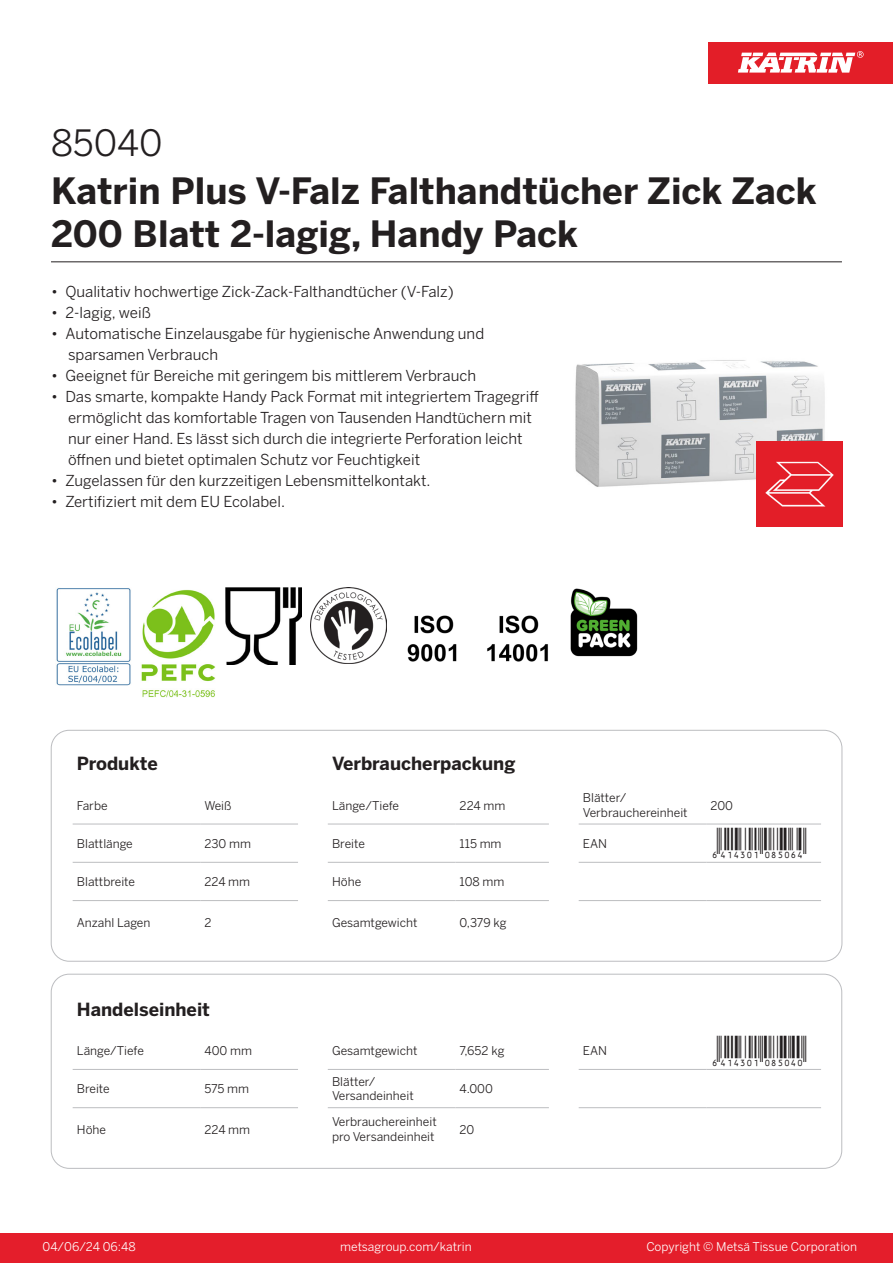
<style>
.page{position:relative;width:893px;height:1263px;background:#fff}
.page>*{position:absolute;margin:0;border:0;box-sizing:border-box;transform-origin:0 0}
.Product_Name{font:700 36px/43.2px "Benton Sans";color:#231f20}
.External_material_co{font:36px "Benton Sans";color:#231f20}
.T_EAN{font:30px "Viisas EAN Matala";color:#231f20}
.T_TableHeader{font:700 18px "Benton Sans";color:#231f20}
.MarketingBullets{font:15px/21px "Benton Sans";color:#231f20}
.T_TableBody{font:12px/14.4px "Benton Sans";color:#231f20}
.t1{font:12px "Benton Sans";color:#fff}
</style>
<div class="page">
<div style="left:0;top:1233px;width:893px;height:30px;background:#e41e2b"></div>
<div style="left:708px;top:43px;width:185px;height:41px;background:#e31e28"></div>
<svg style="left:738px;top:51px;width:126px;height:22px"></svg>
<hr style="left:73px;top:824px;width:127px;height:1px;background:#bcbdc0">
<hr style="left:200px;top:824px;width:98px;height:1px;background:#bcbdc0">
<hr style="left:328px;top:824px;width:127px;height:1px;background:#bcbdc0">
<hr style="left:455px;top:824px;width:94px;height:1px;background:#bcbdc0">
<hr style="left:579px;top:824px;width:127px;height:1px;background:#bcbdc0">
<hr style="left:706px;top:824px;width:115px;height:1px;background:#bcbdc0">
<hr style="left:73px;top:862px;width:127px;height:1px;background:#bcbdc0">
<hr style="left:200px;top:862px;width:98px;height:1px;background:#bcbdc0">
<hr style="left:328px;top:862px;width:127px;height:1px;background:#bcbdc0">
<hr style="left:455px;top:862px;width:94px;height:1px;background:#bcbdc0">
<hr style="left:579px;top:862px;width:127px;height:1px;background:#bcbdc0">
<hr style="left:706px;top:862px;width:115px;height:1px;background:#bcbdc0">
<hr style="left:73px;top:900px;width:127px;height:1px;background:#bcbdc0">
<hr style="left:200px;top:900px;width:98px;height:1px;background:#bcbdc0">
<hr style="left:328px;top:900px;width:127px;height:1px;background:#bcbdc0">
<hr style="left:455px;top:900px;width:94px;height:1px;background:#bcbdc0">
<hr style="left:579px;top:900px;width:127px;height:1px;background:#bcbdc0">
<hr style="left:706px;top:900px;width:115px;height:1px;background:#bcbdc0">
<div style="left:51px;top:730px;width:791px;height:231px;border:1px solid #bcbdc0;border-radius:18px"></div>
<hr style="left:73px;top:1069px;width:127px;height:1px;background:#bcbdc0">
<hr style="left:200px;top:1069px;width:98px;height:1px;background:#bcbdc0">
<hr style="left:328px;top:1069px;width:127px;height:1px;background:#bcbdc0">
<hr style="left:455px;top:1069px;width:94px;height:1px;background:#bcbdc0">
<hr style="left:579px;top:1069px;width:127px;height:1px;background:#bcbdc0">
<hr style="left:706px;top:1069px;width:115px;height:1px;background:#bcbdc0">
<hr style="left:73px;top:1107px;width:127px;height:1px;background:#bcbdc0">
<hr style="left:200px;top:1107px;width:98px;height:1px;background:#bcbdc0">
<hr style="left:328px;top:1107px;width:127px;height:1px;background:#bcbdc0">
<hr style="left:455px;top:1107px;width:94px;height:1px;background:#bcbdc0">
<hr style="left:579px;top:1107px;width:127px;height:1px;background:#bcbdc0">
<hr style="left:706px;top:1107px;width:115px;height:1px;background:#bcbdc0">
<div style="left:51px;top:974px;width:791px;height:194px;border:1px solid #bcbdc0;border-radius:18px"></div>
<img style="left:575px;top:360px;width:263px;height:167px">
<img style="left:56px;top:588px;width:75px;height:98px">
<img style="left:141px;top:589px;width:75px;height:109px">
<img style="left:225px;top:587px;width:77px;height:77px">
<img style="left:310px;top:587px;width:77px;height:77px">
<img style="left:407px;top:615px;width:50px;height:47px">
<img style="left:487px;top:615px;width:61px;height:47px">
<img style="left:570px;top:588px;width:68px;height:69px">
<img style="left:757px;top:442px;width:85px;height:85px">
<hr style="left:51px;top:261px;width:791px;height:1px;background:#231f20">
<p class="External_material_co" style="left:51px;top:121px;width:113px">85040</p>
<p class="Product_Name" style="left:51px;top:170px;width:767px">Katrin Plus V-Falz Falthandtücher Zick Zack<br>200 Blatt 2-lagig, Handy Pack</p>
<p class="MarketingBullets" style="left:51px;top:281px;width:404px">• Qualitativ hochwertige Zick-Zack-Falthandtücher (V-Falz)</p>
<p class="MarketingBullets" style="left:51px;top:302px;width:101px">• 2-lagig, weiß</p>
<p class="MarketingBullets" style="left:68px;top:323px;width:418px;text-indent:-17px">• Automatische Einzelausgabe für hygienische Anwendung und sparsamen Verbrauch</p>
<p class="MarketingBullets" style="left:51px;top:365px;width:427px">• Geeignet für Bereiche mit geringem bis mittlerem Verbrauch</p>
<p class="MarketingBullets" style="left:68px;top:386px;width:472px;text-indent:-17px">• Das smarte, kompakte Handy Pack Format mit integriertem Tragegriff ermöglicht das komfortable Tragen von Tausenden Handtüchern mit nur einer Hand. Es lässt sich durch die integrierte Perforation leicht öffnen und bietet optimalen Schutz vor Feuchtigkeit</p>
<p class="MarketingBullets" style="left:51px;top:470px;width:381px">• Zugelassen für den kurzzeitigen Lebensmittelkontakt.</p>
<p class="MarketingBullets" style="left:51px;top:491px;width:236px">• Zertifiziert mit dem EU Ecolabel.</p>
<p class="T_TableHeader" style="left:77px;top:752px;width:82px">Produkte</p>
<p class="T_TableHeader" style="left:332px;top:752px;width:185px">Verbraucherpackung</p>
<p class="T_TableBody" style="left:77px;top:798px;width:32px">Farbe</p>
<p class="T_TableBody" style="left:204px;top:798px;width:29px">Weiß</p>
<p class="T_TableBody" style="left:332px;top:798px;width:68px">Länge/Tiefe</p>
<p class="T_TableBody" style="left:460px;top:798px;width:47px">224 mm</p>
<p class="T_TableBody" style="left:583px;top:791px;width:45px">Blätter/</p>
<p class="T_TableBody" style="left:583px;top:805px;width:106px">Verbrauchereinheit</p>
<p class="T_TableBody" style="left:710px;top:798px;width:24px">200</p>
<p class="T_TableBody" style="left:77px;top:836px;width:57px">Blattlänge</p>
<p class="T_TableBody" style="left:204px;top:836px;width:48px">230 mm</p>
<p class="T_TableBody" style="left:332px;top:836px;width:34px">Breite</p>
<p class="T_TableBody" style="left:460px;top:836px;width:43px">115 mm</p>
<p class="T_TableBody" style="left:583px;top:836px;width:26px">EAN</p>
<p class="T_EAN" style="left:710px;top:828px;width:97px">*6414301085064*</p>
<p class="T_TableBody" style="left:77px;top:875px;width:60px">Blattbreite</p>
<p class="T_TableBody" style="left:204px;top:875px;width:47px">224 mm</p>
<p class="T_TableBody" style="left:332px;top:875px;width:31px">Höhe</p>
<p class="T_TableBody" style="left:460px;top:875px;width:46px">108 mm</p>
<p class="T_TableBody" style="left:77px;top:915px;width:75px">Anzahl Lagen</p>
<p class="T_TableBody" style="left:204px;top:915px;width:9px">2</p>
<p class="T_TableBody" style="left:332px;top:915px;width:87px">Gesamtgewicht</p>
<p class="T_TableBody" style="left:460px;top:915px;width:49px">0,379 kg</p>
<p class="T_TableHeader" style="left:77px;top:998px;width:135px">Handelseinheit</p>
<p class="T_TableBody" style="left:77px;top:1043px;width:68px">Länge/Tiefe</p>
<p class="T_TableBody" style="left:204px;top:1043px;width:49px">400 mm</p>
<p class="T_TableBody" style="left:332px;top:1043px;width:87px">Gesamtgewicht</p>
<p class="T_TableBody" style="left:460px;top:1043px;width:46px">7,652 kg</p>
<p class="T_TableBody" style="left:583px;top:1043px;width:26px">EAN</p>
<p class="T_EAN" style="left:710px;top:1035px;width:97px">*6414301085040*</p>
<p class="T_TableBody" style="left:77px;top:1082px;width:34px">Breite</p>
<p class="T_TableBody" style="left:204px;top:1082px;width:46px">575 mm</p>
<p class="T_TableBody" style="left:332px;top:1074px;width:45px">Blätter/</p>
<p class="T_TableBody" style="left:332px;top:1089px;width:83px">Versandeinheit</p>
<p class="T_TableBody" style="left:460px;top:1082px;width:35px">4.000</p>
<p class="T_TableBody" style="left:77px;top:1122px;width:31px">Höhe</p>
<p class="T_TableBody" style="left:204px;top:1122px;width:47px">224 mm</p>
<p class="T_TableBody" style="left:332px;top:1115px;width:106px">Verbrauchereinheit pro Versandeinheit</p>
<p class="T_TableBody" style="left:460px;top:1122px;width:16px">20</p>
<p class="t1" style="left:43px;top:1239px;width:95px">04/06/24 06:48</p>
<p class="t1" style="left:340px;top:1239px;width:133px">metsagroup.com/katrin</p>
<p class="t1" style="left:646px;top:1239px;width:212px">Copyright © Metsä Tissue Corporation</p>
</div>
